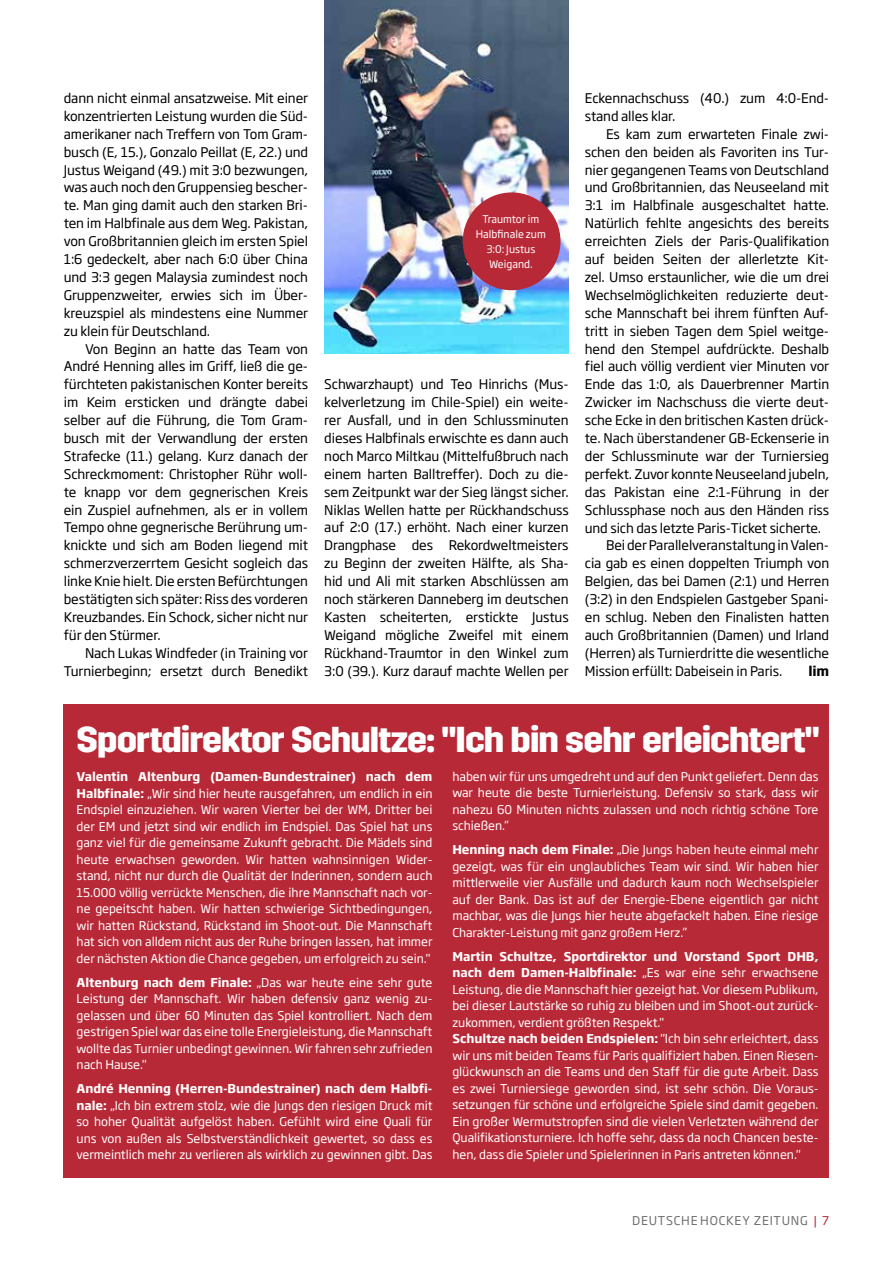
<style>
.page{position:relative;width:893px;height:1263px;background:#fff}
.page>*{position:absolute;margin:0;border:0;box-sizing:border-box;transform-origin:0 0}
.t1{font:700 36px "Trim";letter-spacing:-.025em;color:#fff}
.t2{font:13.2px/17.9px "Soho Gothic Std";letter-spacing:-.01em;color:#000;text-align:justify}
.t3{font:700 13.2px "Soho Gothic Std";color:#000}
.t4{font:12px/16.5px "Soho Gothic Std";letter-spacing:-.005em;color:#fff;text-align:justify}
.t5{font:12px "Soho Gothic Std";letter-spacing:.065em;color:#6d6e71}
.t6{font:10.5px/15px "Soho Gothic Std";color:#fff;text-align:center}
.s1{font-weight:700}
.s2{color:#b82937}
</style>
<div class="page">
<div style="left:64px;top:705px;width:765px;height:473px;background:#b82937"></div>
<img style="left:324px;top:0;width:245px;height:353px">
<div style="left:463px;top:192px;width:97px;height:98px;background:#b82937;border-radius:50%"></div>
<p class="t2" style="left:64px;top:89px;width:246px">dann nicht einmal ansatzweise. Mit einer konzentrierten Leistung wurden die Süd&shy;amerikaner nach Treffern von Tom Gram&shy;busch (E, 15.), Gonzalo Peillat (E, 22.) und Justus Weigand (49.) mit 3:0 bezwungen, was auch noch den Gruppensieg bescher&shy;te. Man ging damit auch den starken Bri&shy;ten im Halbfinale aus dem Weg. Pakistan, von Großbritannien gleich im ersten Spiel 1:6 gedeckelt, aber nach 6:0 über China und 3:3 gegen Malaysia zumindest noch Gruppenzweiter, erwies sich im Über&shy;kreuzspiel als mindestens eine Nummer zu klein für Deutschland.</p>
<p class="t2" style="left:64px;top:340px;width:246px;text-indent:21px">Von Beginn an hatte das Team von André Henning alles im Griff, ließ die ge&shy;fürchteten pakistanischen Konter bereits im Keim ersticken und drängte dabei selber auf die Führung, die Tom Gram&shy;busch mit der Verwandlung der ersten Strafecke (11.) gelang. Kurz danach der Schreckmoment: Christopher Rühr woll&shy;te knapp vor dem gegnerischen Kreis ein Zuspiel aufnehmen, als er in vollem Tempo ohne gegnerische Berührung um&shy;knickte und sich am Boden liegend mit schmerzverzerrtem Gesicht sogleich das linke Knie hielt. Die ersten Befürchtungen bestätigten sich später: Riss des vorderen Kreuzbandes. Ein Schock, sicher nicht nur für den Stürmer.</p>
<p class="t2" style="left:64px;top:644px;width:246px;text-align:right">Nach Lukas Windfeder (in Training vor<br>Turnierbeginn; ersetzt durch Benedikt</p>
<p class="t6" style="left:476px;top:212px;width:72px">Traumtor im<br>Halbfinale zum<br>3:0: Justus<br>Weigand.</p>
<p class="t2" style="left:324px;top:376px;width:246px">Schwarzhaupt) und Teo Hinrichs (Mus&shy;kelverletzung im Chile-Spiel) ein weite&shy;rer Ausfall, und in den Schlussminuten dieses Halbfinals erwischte es dann auch noch Marco Miltkau (Mittelfußbruch nach einem harten Balltreffer). Doch zu die&shy;sem Zeitpunkt war der Sieg längst sicher.<br>Niklas Wellen hatte per Rückhandschuss auf 2:0 (17.) erhöht. Nach einer kurzen Drangphase des Rekordweltmeisters zu Beginn der zweiten Hälfte, als Sha&shy;hid und Ali mit starken Abschlüssen am noch stärkeren Danneberg im deutschen Kasten scheiterten, erstickte Justus Weigand mögliche Zweifel mit einem Rückhand-Traumtor in den Winkel zum 3:0 (39.). Kurz darauf machte Wellen per</p>
<p class="t2" style="left:585px;top:89px;width:246px">Eckennachschuss (40.) zum 4:0-End&shy;stand alles klar.</p>
<p class="t2" style="left:606px;top:125px;width:225px">Es kam zum erwarteten Finale zwi-</p>
<p class="t2" style="left:585px;top:143px;width:246px">schen den beiden als Favoriten ins Tur-</p>
<p class="t2" style="left:585px;top:161px;width:246px">nier gegangenen Teams von Deutschland</p>
<p class="t2" style="left:585px;top:179px;width:246px">und Großbritannien, das Neuseeland mit</p>
<p class="t2" style="left:585px;top:197px;width:246px">3:1 im Halbfinale ausgeschaltet hatte.</p>
<p class="t2" style="left:585px;top:215px;width:246px">Natürlich fehlte angesichts des bereits</p>
<p class="t2" style="left:585px;top:233px;width:246px">erreichten Ziels der Paris-Qualifikation</p>
<p class="t2" style="left:585px;top:250px;width:246px">auf beiden Seiten der allerletzte Kit-</p>
<p class="t2" style="left:585px;top:268px;width:246px">zel. Umso erstaunlicher, wie die um drei</p>
<p class="t2" style="left:585px;top:286px;width:246px">Wechselmöglichkeiten reduzierte deut-</p>
<p class="t2" style="left:585px;top:304px;width:246px">sche Mannschaft bei ihrem fünften Auf-</p>
<p class="t2" style="left:585px;top:322px;width:246px">tritt in sieben Tagen dem Spiel weitge-</p>
<p class="t2" style="left:585px;top:340px;width:246px">hend den Stempel aufdrückte. Deshalb</p>
<p class="t2" style="left:585px;top:358px;width:246px">fiel auch völlig verdient vier Minuten vor</p>
<p class="t2" style="left:585px;top:376px;width:246px">Ende das 1:0, als Dauerbrenner Martin</p>
<p class="t2" style="left:585px;top:394px;width:246px">Zwicker im Nachschuss die vierte deut-</p>
<p class="t2" style="left:585px;top:411px;width:246px">sche Ecke in den britischen Kasten drück-</p>
<p class="t2" style="left:585px;top:429px;width:246px">te. Nach überstandener GB-Eckenserie in</p>
<p class="t2" style="left:585px;top:447px;width:246px">der Schlussminute war der Turniersieg</p>
<p class="t2" style="left:585px;top:465px;width:246px">perfekt. Zuvor konnte Neuseeland jubeln,</p>
<p class="t2" style="left:585px;top:483px;width:246px">das Pakistan eine 2:1-Führung in der</p>
<p class="t2" style="left:585px;top:501px;width:246px">Schlussphase noch aus den Händen riss</p>
<p class="t2" style="left:585px;top:519px;width:238px">und sich das letzte Paris-Ticket sicherte.</p>
<p class="t2" style="left:606px;top:537px;width:225px">Bei der Parallelveranstaltung in Valen-</p>
<p class="t2" style="left:585px;top:555px;width:246px">cia gab es einen doppelten Triumph von</p>
<p class="t2" style="left:585px;top:573px;width:246px">Belgien, das bei Damen (2:1) und Herren</p>
<p class="t2" style="left:585px;top:590px;width:246px">(3:2) in den Endspielen Gastgeber Spani-</p>
<p class="t2" style="left:585px;top:608px;width:246px">en schlug. Neben den Finalisten hatten</p>
<p class="t2" style="left:585px;top:626px;width:246px">auch Großbritannien (Damen) und Irland</p>
<p class="t2" style="left:585px;top:644px;width:246px">(Herren) als Turnierdritte die wesentliche</p>
<p class="t2" style="left:585px;top:662px;width:199px">Mission erfüllt: Dabeisein in Paris.</p>
<p class="t3" style="left:808px;top:662px;width:22px">lim</p>
<h1 class="t1" style="left:77px;top:719px;width:745px">Sportdirektor Schultze: "Ich bin sehr erleichtert"</h1>
<p class="t4" style="left:77px;top:768px;width:357px"><span class="s1">Valentin Altenburg (Damen-Bundestrainer) nach dem Halbfinale:</span> „Wir sind hier heute rausgefahren, um endlich in ein Endspiel einzuziehen. Wir waren Vierter bei der WM, Dritter bei der EM und jetzt sind wir endlich im Endspiel. Das Spiel hat uns ganz viel für die gemeinsame Zukunft gebracht. Die Mädels sind heute erwachsen geworden. Wir hatten wahnsinnigen Wider&shy;stand, nicht nur durch die Qualität der Inderinnen, sondern auch 15.000 völlig verrückte Menschen, die ihre Mannschaft nach vor&shy;ne gepeitscht haben. Wir hatten schwierige Sichtbedingungen, wir hatten Rückstand, Rückstand im Shoot-out. Die Mannschaft hat sich von alldem nicht aus der Ruhe bringen lassen, hat immer der nächsten Aktion die Chance gegeben, um erfolgreich zu sein."</p>
<p class="t4" style="left:77px;top:974px;width:357px"><span class="s1">Altenburg nach dem Finale:</span> „Das war heute eine sehr gute Leistung der Mannschaft. Wir haben defensiv ganz wenig zu&shy;gelassen und über 60 Minuten das Spiel kontrolliert. Nach dem gestrigen Spiel war das eine tolle Energieleistung, die Mannschaft wollte das Turnier unbedingt gewinnen. Wir fahren sehr zufrieden nach Hause."</p>
<p class="t4" style="left:77px;top:1080px;width:357px"><span class="s1">André Henning (Herren-Bundestrainer) nach dem Halbfi&shy;nale:</span> „Ich bin extrem stolz, wie die Jungs den riesigen Druck mit so hoher Qualität aufgelöst haben. Gefühlt wird eine Quali für uns von außen als Selbstverständlichkeit gewertet, so dass es vermeintlich mehr zu verlieren als wirklich zu gewinnen gibt. Das</p>
<p class="t4" style="left:452px;top:768px;width:368px">haben wir für uns umgedreht und auf den Punkt geliefert. Denn das war heute die beste Turnierleistung. Defensiv so stark, dass wir nahezu 60 Minuten nichts zulassen und noch richtig schöne Tore schießen.”</p>
<p class="t4" style="left:452px;top:842px;width:368px"><span class="s1">Henning nach dem Finale:</span> „Die Jungs haben heute einmal mehr gezeigt, was für ein unglaubliches Team wir sind. Wir haben hier mittlerweile vier Ausfälle und dadurch kaum noch Wechselspieler auf der Bank. Das ist auf der Energie-Ebene eigentlich gar nicht machbar, was die Jungs hier heute abgefackelt haben. Eine riesige Charakter-Leistung mit ganz großem Herz.”</p>
<p class="t4" style="left:452px;top:948px;width:368px;text-align:left"><span class="s1">Martin Schultze, Sportdirektor und Vorstand Sport DHB, nach dem Damen-Halbfinale:</span> „Es war eine sehr erwachsene Leistung, die die Mannschaft hier gezeigt hat. Vor diesem Publikum, bei dieser Lautstärke so ruhig zu bleiben und im Shoot-out zurück&shy;zukommen, verdient größten Respekt."<br><span class="s1">Schultze nach beiden Endspielen:</span> "Ich bin sehr erleichtert, dass wir uns mit beiden Teams für Paris qualifiziert haben. Einen Riesen&shy;glückwunsch an die Teams und den Staff für die gute Arbeit. Dass es zwei Turniersiege geworden sind, ist sehr schön. Die Voraus&shy;setzungen für schöne und erfolgreiche Spiele sind damit gegeben.<br>Ein großer Wermutstropfen sind die vielen Verletzten während der Qualifikationsturniere. Ich hoffe sehr, dass da noch Chancen beste&shy;hen, dass die Spieler und Spielerinnen in Paris antreten können."</p>
<p class="t5" style="left:632px;top:1213px;width:198px">DEUTSCHE HOCKEY ZEITUNG <span class="s2">| 7</span></p>
</div>
